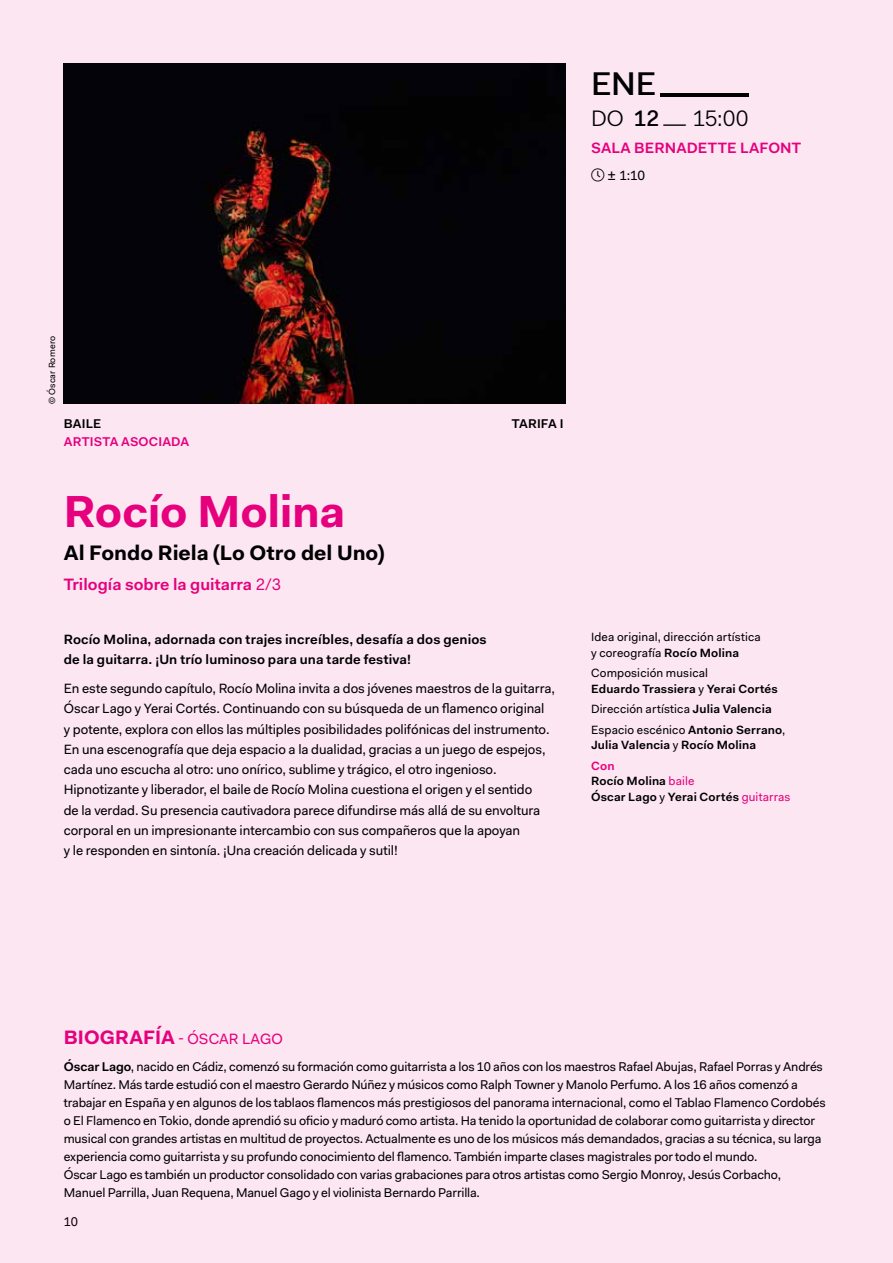
<style>
.page{position:relative;width:893px;height:1263px;background:#fce6f2}
.page>*{position:absolute;margin:0;border:0;box-sizing:border-box;transform-origin:0 0}
.t1{font:700 45px "Fakt Pro";letter-spacing:-.01em;color:#e6007d}
.t2{font:500 33px "Fakt Pro";color:#000}
.t3{font:22.5px "Fakt Pro Blond";color:#000}
.t4{font:700 21px "Fakt Pro";color:#000}
.t5{font:600 16.5px "Fakt Pro";color:#e6007d}
.t6{font:600 15px "Fakt Pro";letter-spacing:.01em;color:#e6007d}
.t7{font:15px "Fakt Pro";color:#e6007d}
.t8{font:13.5px/20.2px "Fakt Pro";color:#000}
.t9{font:600 13.5px/20.2px "Fakt Pro";letter-spacing:.01em;color:#000}
.t10{font:12.75px/18px "Fakt Pro";letter-spacing:-.01em;color:#000}
.t11{font:600 12.75px "Fakt Pro";letter-spacing:.015em;color:#e6007d}
.t12{font:600 12.75px "Fakt Pro";letter-spacing:.01em;color:#000}
.t13{font:600 12px/15.8px "Fakt Pro";letter-spacing:.01em;color:#000}
.t14{font:12px/15.8px "Fakt Pro";letter-spacing:.01em;color:#000}
.t15{font:9px "Fakt Pro";letter-spacing:.025em;color:#000}
.s1{font-size:40.5px}
.s2{font-family:"Fakt Pro";font-weight:500}
.s3{font-size:15px}
.s4{font-weight:400}
.s5{font-weight:600}
.s6{color:#e6007d}
.s7{font-weight:400;color:#e6007d}
.s8{font-weight:700;font-size:19.5px}
</style>
<div class="page">
<img style="left:64px;top:64px;width:502px;height:340px">
<h2 class="t2" style="left:591px;top:61px;width:160px">ENE<span class="s1">_</span></h2>
<h3 class="t3" style="left:591px;top:103px;width:159px">DO <span class="s2">12</span> _ 15:00</h3>
<p class="t6" style="left:591px;top:138px;width:211px">SALA BERNADETTE LAFONT</p>
<p class="t8" style="left:607px;top:165px;width:39px"><span class="s3">±</span> 1:10</p>
<p class="t15" style="left:46px;top:404px;width:70px;rotate:-90deg">© Óscar Romero</p>
<p class="t12" style="left:64px;top:415px;width:39px">BAILE</p>
<p class="t11" style="left:64px;top:433px;width:127px">ARTISTA ASOCIADA</p>
<p class="t12" style="left:512px;top:415px;width:53px">TARIFA I</p>
<h1 class="t1" style="left:64px;top:481px;width:283px">Rocío Molina</h1>
<h3 class="t4" style="left:64px;top:539px;width:322px">Al Fondo Riela (Lo Otro del Uno)</h3>
<p class="t5" style="left:64px;top:573px;width:219px">Trilogía sobre la guitarra <span class="s4">2/3</span></p>
<p class="t9" style="left:64px;top:629px;width:424px">Rocío Molina, adornada con trajes increíbles, desafía a dos genios de la guitarra. ¡Un trío luminoso para una tarde festiva!</p>
<p class="t8" style="left:64px;top:678px;width:493px">En este segundo capítulo, Rocío Molina invita a dos jóvenes maestros de la guitarra, Óscar Lago y Yerai Cortés. Continuando con su búsqueda de un flamenco original<br>y potente, explora con ellos las múltiples posibilidades polifónicas del instrumento.<br>En una escenografía que deja espacio a la dualidad, gracias a un juego de espejos, cada uno escucha al otro: uno onírico, sublime y trágico, el otro ingenioso.<br>Hipnotizante y liberador, el baile de Rocío Molina cuestiona el origen y el sentido<br>de la verdad. Su presencia cautivadora parece difundirse más allá de su envoltura corporal en un impresionante intercambio con sus compañeros que la apoyan<br>y le responden en sintonía. ¡Una creación delicada y sutil!</p>
<p class="t14" style="left:591px;top:629px;width:171px">Idea original, dirección artística y coreografía <span class="s5">Rocío Molina</span></p>
<p class="t13" style="left:591px;top:665px;width:188px"><span class="s4">Composición musical<br></span>Eduardo Trassiera <span class="s4">y</span> Yerai Cortés</p>
<p class="t14" style="left:591px;top:699px;width:196px;line-height:20.2px">Dirección artística <span class="s5">Julia Valencia<br></span>Espacio escénico <span class="s5">Antonio Serrano</span>,</p>
<p class="t13" style="left:591px;top:735px;width:166px;line-height:20.2px">Julia Valencia <span class="s4">y</span> Rocío Molina<br><span class="s6">Con</span></p>
<p class="t13" style="left:591px;top:773px;width:201px">Rocío Molina <span class="s7">baile<br></span>Óscar Lago <span class="s4">y</span> Yerai Cortés <span class="s7">guitarras</span></p>
<p class="t7" style="left:64px;top:1029px;width:221px"><span class="s8">BIOGRAFÍA</span> - ÓSCAR LAGO</p>
<p class="t10" style="left:64px;top:1058px;width:764px"><span class="s5">Óscar Lago</span>, nacido en Cádiz, comenzó su formación como guitarrista a los 10 años con los maestros Rafael Abujas, Rafael Porras y Andrés Martínez. Más tarde estudió con el maestro Gerardo Núñez y músicos como Ralph Towner y Manolo Perfumo. A los 16 años comenzó a trabajar en España y en algunos de los tablaos flamencos más prestigiosos del panorama internacional, como el Tablao Flamenco Cordobés o El Flamenco en Tokio, donde aprendió su oficio y maduró como artista. Ha tenido la oportunidad de colaborar como guitarrista y director musical con grandes artistas en multitud de proyectos. Actualmente es uno de los músicos más demandados, gracias a su técnica, su larga experiencia como guitarrista y su profundo conocimiento del flamenco. También imparte clases magistrales por todo el mundo.<br>Óscar Lago es también un productor consolidado con varias grabaciones para otros artistas como Sergio Monroy, Jesús Corbacho, Manuel Parrilla, Juan Requena, Manuel Gago y el violinista Bernardo Parrilla.</p>
<p class="t10" style="left:64px;top:1213px;width:16px">10</p>
</div>
